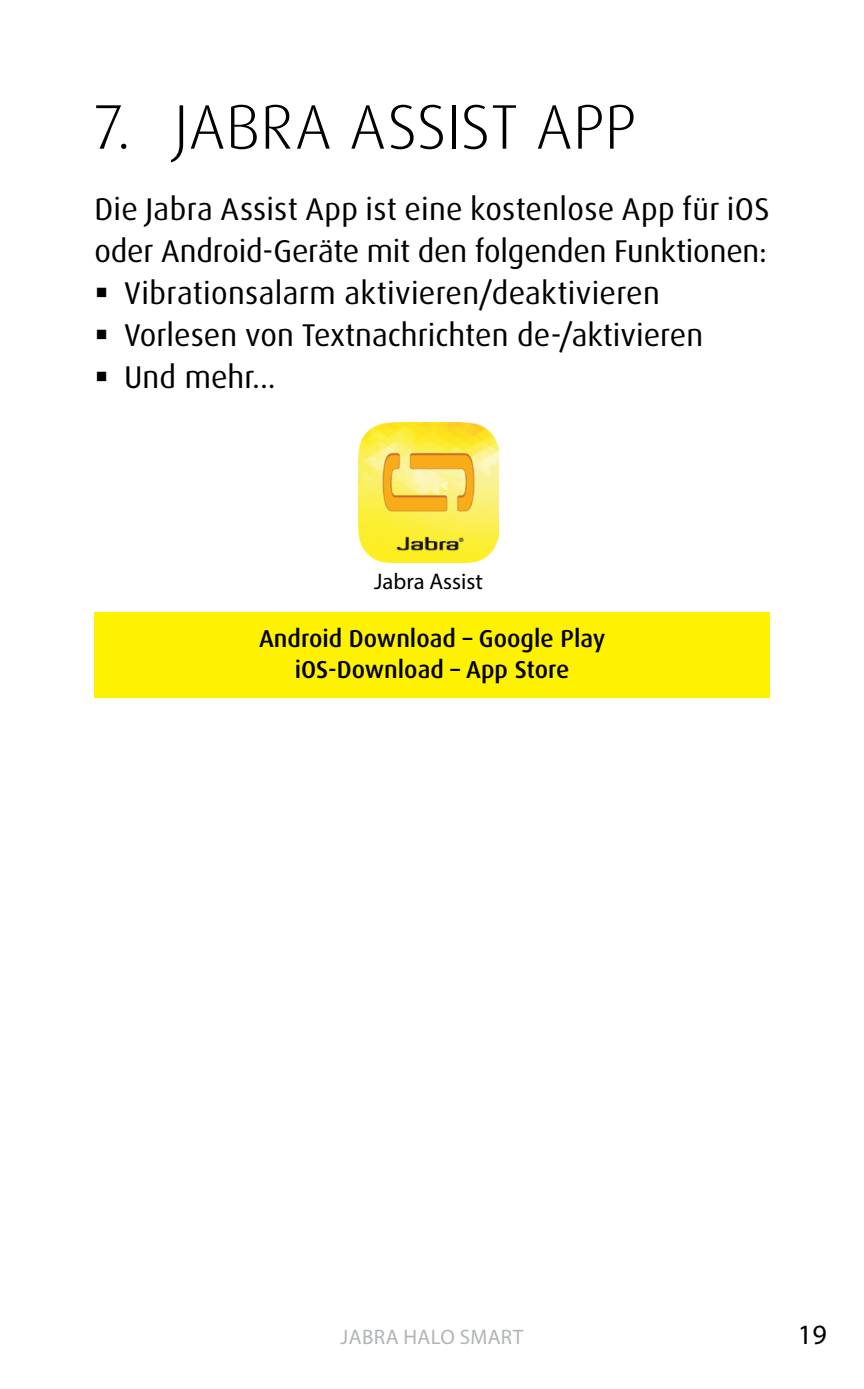
<style>
.page{position:relative;width:864px;height:1389px;background:#fff}
.page>*{position:absolute;margin:0;border:0;box-sizing:border-box;transform-origin:0 0}
.t1{font:300 63px "Dax Pro";letter-spacing:.01em;color:#000}
.t2{font:31.5px "Dax Pro";color:#000}
.t3{font:28px "Myriad Pro";color:#000}
.t4{font:500 24.5px/31.5px "Dax Pro";color:#000;text-align:center}
.t5{font:22.75px "Myriad Pro";color:#000}
.t6{font:21px "Myriad Pro";letter-spacing:.02em;color:#b1b4b6}
</style>
<div class="page">
<img style="left:358px;top:422px;width:140px;height:141px">
<div style="left:94px;top:612px;width:675px;height:86px;background:#fff200"></div>
<h1 class="t1" style="left:95px;top:86px;width:543px">7. JABRA ASSIST APP</h1>
<p class="t2" style="left:94px;top:189px;width:676px">Die Jabra Assist App ist eine kostenlose App für iOS</p>
<p class="t2" style="left:94px;top:231px;width:674px">oder Android-Geräte mit den folgenden Funktionen:</p>
<p class="t2" style="left:124px;top:273px;width:537px">Vibrationsalarm aktivieren/deaktivieren</p>
<p class="t2" style="left:124px;top:315px;width:580px">Vorlesen von Textnachrichten de-/aktivieren</p>
<p class="t2" style="left:124px;top:357px;width:153px">Und mehr...</p>
<p class="t5" style="left:374px;top:567px;width:110px">Jabra Assist</p>
<p class="t4" style="left:259px;top:622px;width:348px">Android Download – Google Play iOS-Download – App Store</p>
<p class="t6" style="left:340px;top:1324px;width:184px">JABRA HALO SMART</p>
<p class="t3" style="left:797px;top:1317px;width:30px">19</p>
</div>
